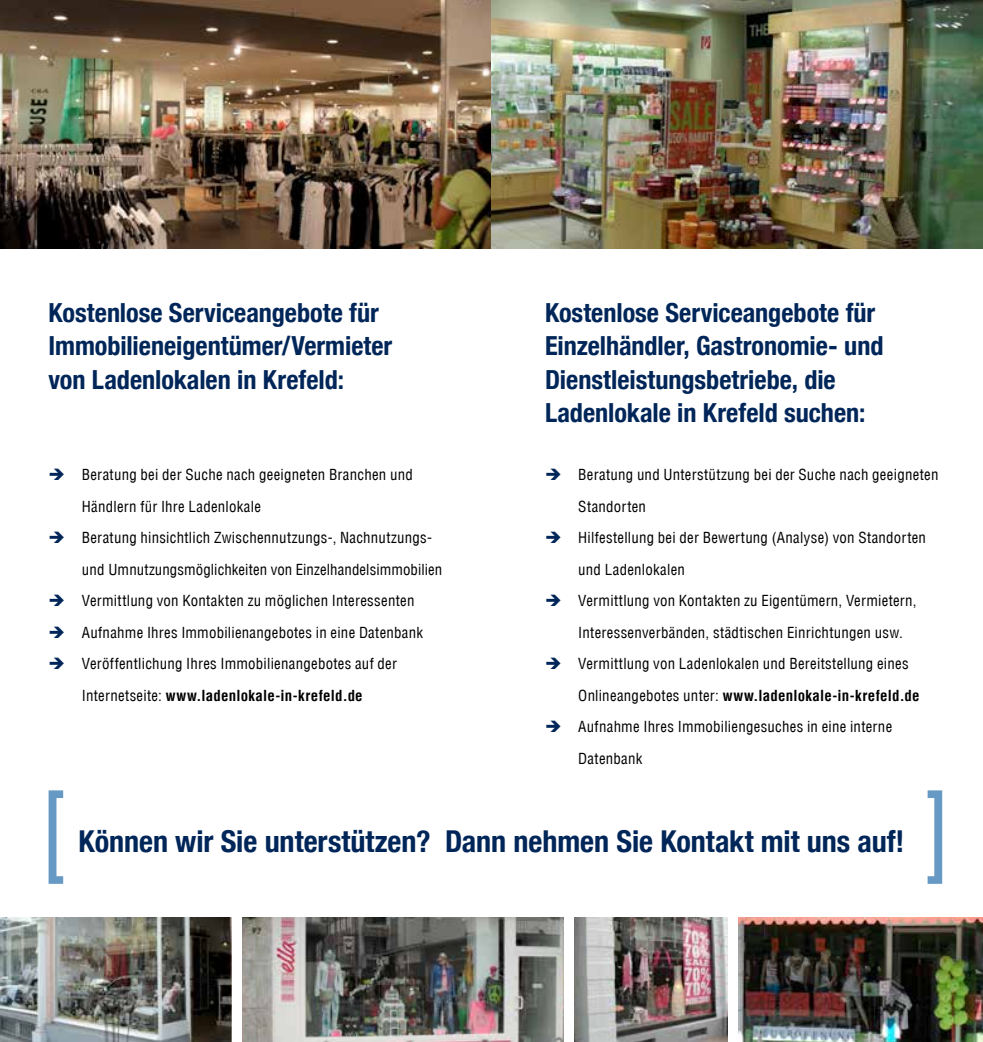
<style>
.page{position:relative;width:983px;height:1042px;background:#fff}
.page>*{position:absolute;margin:0;border:0;box-sizing:border-box;transform-origin:0 0}
.t1{font:700 condensed 30.1px "Helvetica Neue";color:#002659}
.t2{font:700 condensed 26.25px/33.2px "Helvetica Neue";color:#002659}
.t3{font:condensed 14.88px/31.5px "Helvetica LT";letter-spacing:.015em;color:#000}
.s1{color:#002659}
.s2{font-weight:700}
</style>
<div class="page">
<svg style="left:927px;top:790px;width:14px;height:94px"></svg>
<img style="left:0;top:0;width:982px;height:248px">
<img style="left:577px;top:918px;width:405px;height:124px">
<img style="left:0;top:918px;width:577px;height:124px">
<svg style="left:49px;top:790px;width:14px;height:94px"></svg>
<div style="left:232px;top:918px;width:10px;height:124px;background:#fff"></div>
<div style="left:563px;top:918px;width:10px;height:124px;background:#fff"></div>
<div style="left:727px;top:918px;width:10px;height:124px;background:#fff"></div>
<h2 class="t2" style="left:49px;top:296px;width:345px">Kostenlose Serviceangebote für<br>Immobilieneigentümer/Vermieter von Ladenlokalen in Krefeld:</h2>
<h2 class="t2" style="left:545px;top:296px;width:340px">Kostenlose Serviceangebote für<br>Einzelhändler, Gastronomie- und<br>Dienstleistungsbetriebe, die<br>Ladenlokale in Krefeld suchen:</h2>
<p class="t3" style="left:82px;top:459px;width:332px;text-indent:-33px"><span class="s1">➔</span> Beratung bei der Suche nach geeigneten Branchen und<br>Händlern für Ihre Ladenlokale</p>
<p class="t3" style="left:82px;top:522px;width:362px;text-indent:-33px"><span class="s1">➔</span> Beratung hinsichtlich Zwischennutzungs-, Nachnutzungs&shy;und Umnutzungsmöglichkeiten von Einzelhandelsimmobilien</p>
<p class="t3" style="left:49px;top:585px;width:367px"><span class="s1">➔</span> Vermittlung von Kontakten zu möglichen Interessenten</p>
<p class="t3" style="left:49px;top:616px;width:376px"><span class="s1">➔</span> Aufnahme Ihres Immobilienangebotes in eine Datenbank</p>
<p class="t3" style="left:49px;top:648px;width:350px;text-align:center"><span class="s1">➔</span> Veröffentlichung Ihres Immobilienangebotes auf der<br>Internetseite: <span class="s2">www.ladenlokale-in-krefeld.de</span></p>
<p class="t3" style="left:578px;top:459px;width:361px;text-indent:-33px"><span class="s1">➔</span> Beratung und Unterstützung bei der Suche nach geeigneten<br>Standorten</p>
<p class="t3" style="left:578px;top:522px;width:349px;text-indent:-33px"><span class="s1">➔</span> Hilfestellung bei der Bewertung (Analyse) von Standorten und Ladenlokalen</p>
<p class="t3" style="left:578px;top:585px;width:340px;text-indent:-33px"><span class="s1">➔</span> Vermittlung von Kontakten zu Eigentümern, Vermietern,<br>Interessenverbänden, städtischen Einrichtungen usw.</p>
<p class="t3" style="left:578px;top:648px;width:343px;text-indent:-33px"><span class="s1">➔</span> Vermittlung von Ladenlokalen und Bereitstellung eines<br>Onlineangebotes unter: <span class="s2">www.ladenlokale-in-krefeld.de</span></p>
<p class="t3" style="left:578px;top:711px;width:315px;text-indent:-33px"><span class="s1">➔</span> Aufnahme Ihres Immobiliengesuches in eine interne<br>Datenbank</p>
<h1 class="t1" style="left:79px;top:822px;width:826px">Können wir Sie unterstützen? Dann nehmen Sie Kontakt mit uns auf!</h1>
</div>
